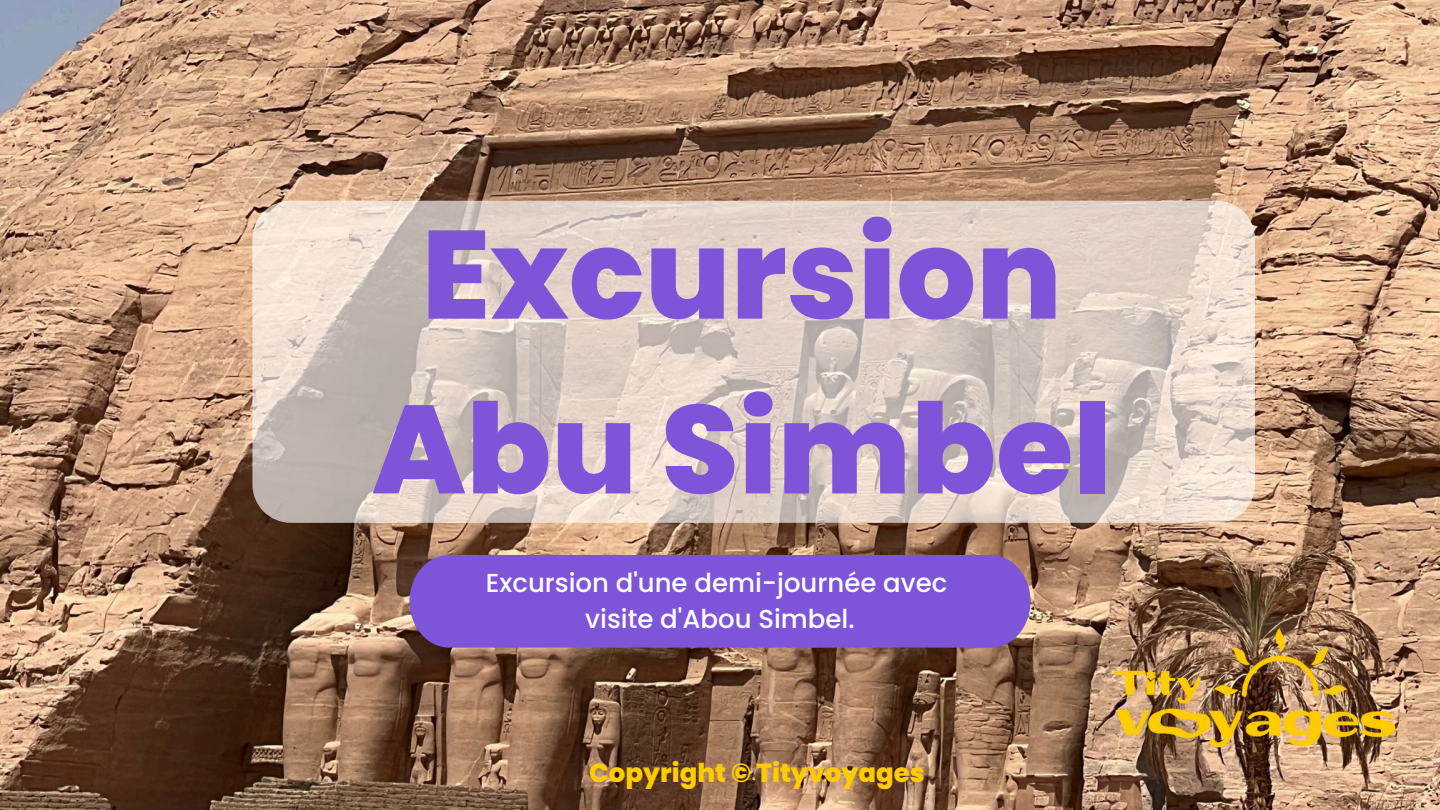
<style>
.page{position:relative;width:1440px;height:810px;background:#fff}
.page>*{position:absolute;margin:0;border:0;box-sizing:border-box;transform-origin:0 0}
.t1{font:800 125.2px/174.8px "Poppins";color:#7e55d9;text-align:center}
.t2{font:500 26px "Poppins";color:#fff}
.t3{font:800 26px "Poppins";color:#fc0}
</style>
<div class="page">
<img style="left:1px;top:0;width:1439px;height:810px">
<div style="left:410px;top:555px;width:620px;height:93px;background:#7e55d9"></div>
<img style="left:1110px;top:614px;width:291px;height:149px">
<svg style="left:252px;top:201px;width:1003px;height:322px;background:#dccec4"></svg>
<p class="t1" style="left:372px;top:187px;width:742px">Excursion<br>Abu Simbel</p>
<h1 class="t2" style="left:486px;top:564px;width:463px">Excursion d'une demi-journée avec</h1>
<p class="t2" style="left:585px;top:600px;width:271px">visite d'Abou Simbel.</p>
<p class="t3" style="left:589px;top:754px;width:337px">Copyright © Tityvoyages</p>
</div>
